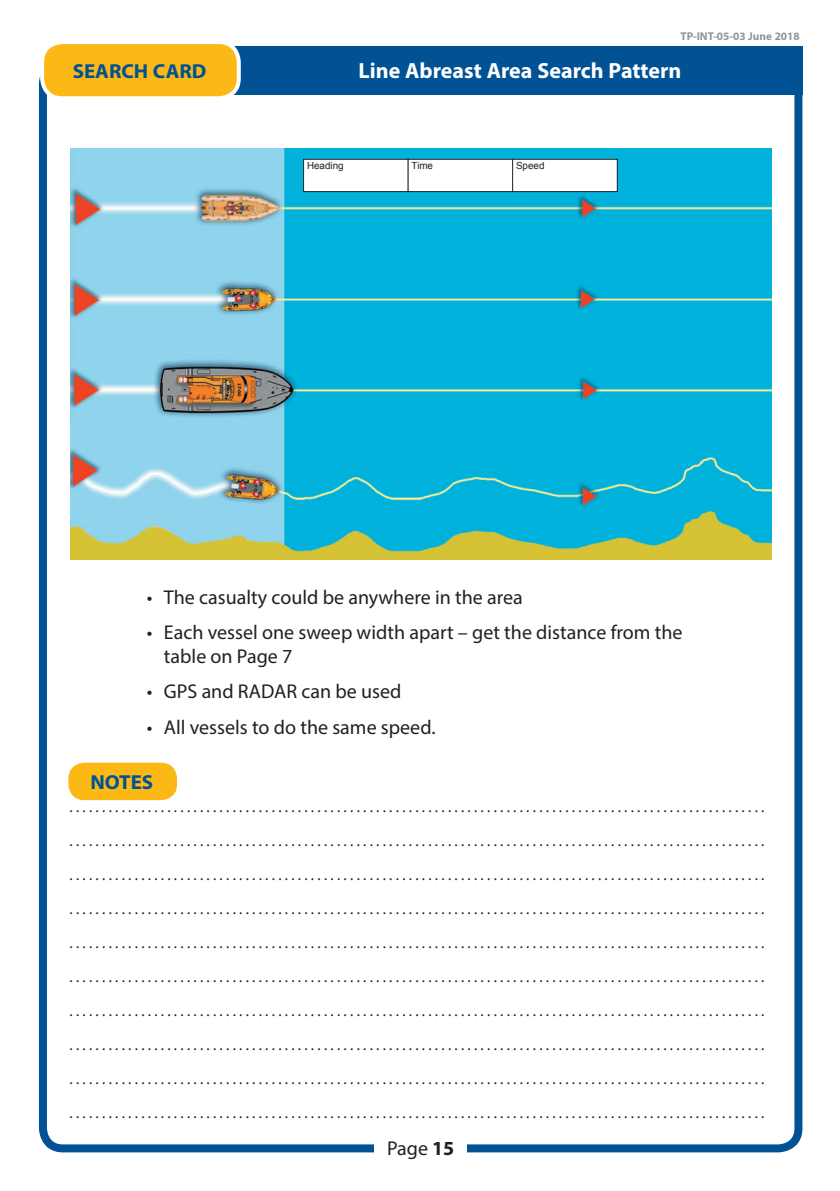
<style>
.page{position:relative;width:840px;height:1191px;background:#fff}
.page>*{position:absolute;margin:0;border:0;box-sizing:border-box;transform-origin:0 0}
.Heading{font:700 22px "Myriad Pro";color:#fff}
.t1{font:700 20.2px "Myriad Pro";color:#005294}
.t2{font:20px/24px "Myriad Pro";color:#231f20}
.t3{font:15.6px/34px "Myriad Pro";color:#231f20;text-align:justify}
.t4{font:700 11.4px "Myriad Pro";color:#939598}
.t5{font:9.8px "Arial";color:#231f20}
.s1{font-weight:700}
</style>
<div class="page">
<div style="left:39px;top:60px;width:763px;height:1092px;border:8px solid #005294;border-radius:20px"></div>
<div style="left:59px;top:46px;width:743px;height:48px;background:#005294"></div>
<div style="left:374px;top:1140px;width:92px;height:21px;background:#fff"></div>
<img style="left:71px;top:148px;width:699px;height:411px">
<div style="left:68px;top:762px;width:109px;height:38px;background:#fcb814;border-radius:16px"></div>
<div style="left:303px;top:159px;width:105px;height:33px;background:#fff"></div>
<div style="left:303px;top:159px;width:105px;height:33px;border:1px solid #231f20"></div>
<div style="left:408px;top:159px;width:104px;height:33px;background:#fff"></div>
<div style="left:407px;top:159px;width:106px;height:33px;border:1px solid #231f20"></div>
<div style="left:512px;top:159px;width:105px;height:33px;background:#fff"></div>
<div style="left:512px;top:159px;width:105px;height:33px;border:1px solid #231f20"></div>
<div style="left:42px;top:42px;width:197px;height:56px;background:#fcb814;border-radius:20px"></div>
<div style="left:40px;top:40px;width:201px;height:60px;border:4px solid #fff;border-radius:20px"></div>
<p class="t1" style="left:73px;top:58px;width:135px">SEARCH CARD</p>
<p class="t4" style="left:680px;top:29px;width:121px">TP-INT-05-03 June 2018</p>
<p class="Heading" style="left:358px;top:56px;width:324px">Line Abreast Area Search Pattern</p>
<p class="t5" style="left:307px;top:159px;width:38px">Heading</p>
<p class="t5" style="left:411px;top:159px;width:23px">Time</p>
<p class="t5" style="left:515px;top:159px;width:30px">Speed</p>
<p class="t2" style="left:147px;top:585px;width:377px">• The casualty could be anywhere in the area</p>
<p class="t2" style="left:164px;top:620px;width:520px;text-indent:-17px">• Each vessel one sweep width apart – get the distance from the table on Page 7</p>
<p class="t2" style="left:147px;top:679px;width:256px">• GPS and RADAR can be used</p>
<p class="t2" style="left:147px;top:715px;width:290px">• All vessels to do the same speed.</p>
<p class="t1" style="left:90px;top:769px;width:64px">NOTES</p>
<p class="t3" style="left:69px;top:789px;width:696px">. . . . . . . . . . . . . . . . . . . . . . . . . . . . . . . . . . . . . . . . . . . . . . . . . . . . . . . . . . . . . . . . . . . . . . . . . . . . . . . . . . . . . . . . . . . . . . . . . . . . . . . . . . . . . . . . . . . . . . . . . . . . . . . . . . . . . . . . . . . . . . . . . . . . . . . . . . . . . . . . . . . . . . . . . . . . . . . . . . . . . . . . . . . . . . . . . . . . . . . . . . . . . . . . . . . . . . . . . . . . . . . . . . . . . . . . . . . . . . . . . . . . . . . . . . . . . . . . . . . . . . . . . . . . . . . . . . . . . . . . . . . . . . . . . . . . . . . . . . . . . . . . . . . . . . . . . . . . . . . . . . . . . . . . . . . . . . . . . . . . . . . . . . . . . . . . . . . . . . . . . . . . . . . . . . . . . . . . . . . . . . . . . . . . . . . . . . . . . . . . . . . . . . . . . . . . . . . . . . . . . . . . . . . . . . . . . . . . . . . . . . . . . . . . . . . . . . . . . . . . . . . . . . . . . . . . . . . . . . . . . . . . . . . . . . . . . . . . . . . . . . . . . . . . . . . . . . . . . . . . . . . . . . . . . . . . . . . . . . . . . . . . . . . . . . . . . . . . . . . . . . . . . . . . . . . . . . . . . . . . . . . . . . . . . . . . . . . . . . . . . . . . . . . . . . . . . . . . . . . . . . . . . . . . . . . . . . . . . . . . . . . . . . . . . . . . . . . . . . . . . . . . . . . . . . . . . . . . . . . . . . . . . . . . . . . . . . . . . . . . . . . . . . . . . . . . . . . . . . . . . . . . . . . . . . . . . . . . . . . . . . . . . . . . . . . . . . . . . . . . . . . . . . . . . . . . . . . . . . . . . . . . . . . . . . . . . . . . . . . . . . . . . . . . . . . . . . . . . . . . . . . . . . . . . . . . . . . . . . . . . . . . . . . . . . . . . . . . . . . . . . . . . . . . . . . . . . . . . . . . . . . . . . . . . . . . . . . . . . . . . . . . . . . . . . . . . . . . . . . . . . . . . . . . . . . . . . . . . . . . . . . . . . . . . . . . . . . . . . . . . . . . . . . . . . . . . . . . . . . . . . . . . . . . . . . . . . . . . . . . . . . . . . . . . . . . . . . . . . . . . . . . . . . . . . . . . . . . . . . . . . . . . . . . . . . . . . . . . . . . . . . . . . . . . .</p>
<p class="t2" style="left:387px;top:1136px;width:69px">Page <span class="s1">15</span></p>
</div>
